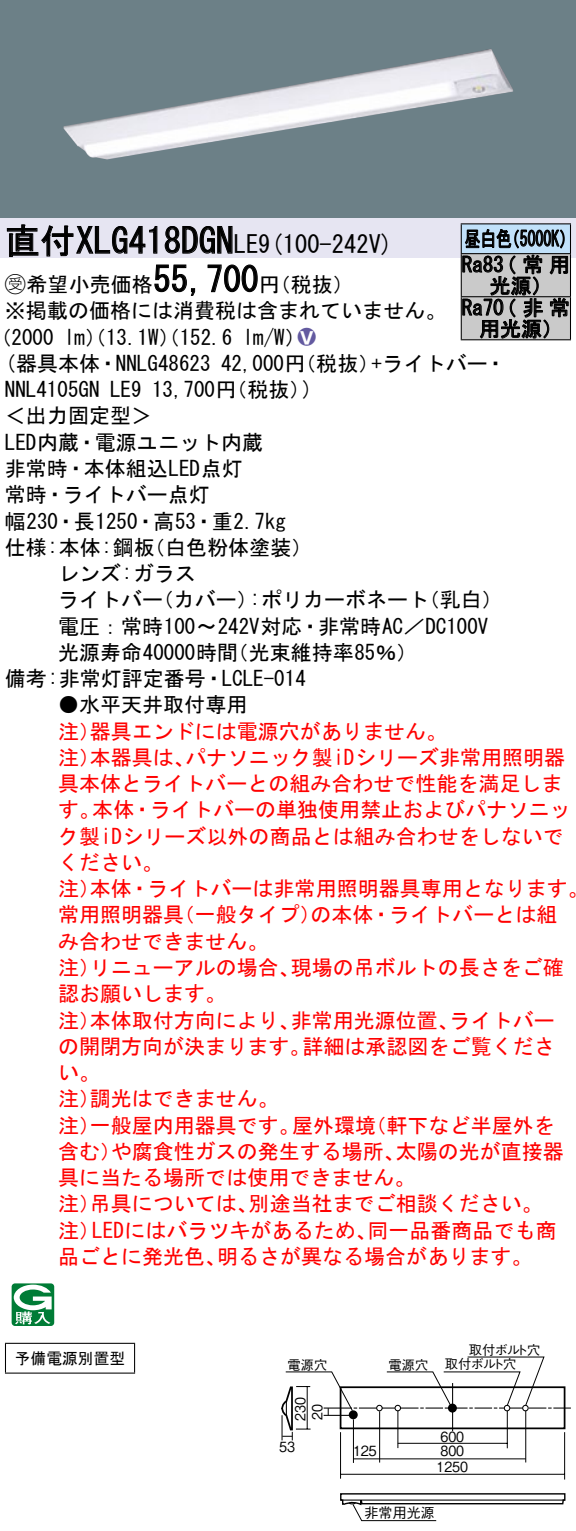
<style>
.page{position:relative;width:576px;height:1531px;background:#fff}
.page>*{position:absolute;margin:0;border:0;box-sizing:border-box;transform-origin:0 0}
.t1{font:35px "MS Gothic";color:#000}
.t2{font:24.5px "MS Gothic";color:#000}
.t3{font:21px/26.2px "MS Gothic";color:#f00}
.t4{font:21px/26.2px "MS Gothic";color:#000}
.t5{font:21px/25.9px "MS Gothic";color:#000;scale:.75 1}
.t6{font:21px "Ford Classification 1";color:#635aa0}
.t7{font:15.75px "MS Gothic";color:#000}
.t8{font:14px/16.8px "Gothic BBB Pro Medium 90 pv RKSJ H";color:#000;scale:.9 1}
.t9{font:14px "Gothic BBB Pro Medium 90 pv RKSJ H";color:#000}
.t10{font:14px "Gothic BBB Pro Medium 90 pv RKSJ H";color:#000;scale:.93 1}
.t11{font:13.3px "Gothic BBB Pro Medium 90 pv RKSJ H";letter-spacing:-.05em;color:#000}
.s1{font-size:24.5px}
.s2{font-family:"Ford Classification 1"}
.s3{color:#fff}
</style>
<div class="page">
<div style="left:0;top:0;width:575px;height:218px;background:#6c8087"></div>
<img style="left:63px;top:49px;width:450px;height:110px">
<div style="left:0;top:218px;width:575px;height:40px;background:#e6e5f2"></div>
<svg style="left:6px;top:224px;width:152px;height:33px"></svg>
<svg style="left:164px;top:226px;width:69px;height:28px"></svg>
<svg style="left:154px;top:264px;width:42px;height:32px"></svg>
<svg style="left:207px;top:264px;width:51px;height:29px"></svg>
<svg style="left:12px;top:1283px;width:42px;height:42px"></svg>
<hr style="left:5px;top:1342px;width:130px;height:1px;background:#000">
<svg style="left:5px;top:1343px;width:1px;height:29px"></svg>
<svg style="left:134px;top:1343px;width:1px;height:29px"></svg>
<hr style="left:5px;top:1372px;width:130px;height:1px;background:#000">
<hr style="left:460px;top:223px;width:110px;height:1px;background:#000">
<hr style="left:569px;top:224px;width:2px;height:29px;background:#000">
<hr style="left:569px;top:254px;width:2px;height:42px;background:#000">
<hr style="left:569px;top:297px;width:2px;height:42px;background:#000">
<svg style="left:460px;top:224px;width:110px;height:117px;background:#90969a"></svg>
<div style="left:448px;top:1403px;width:8px;height:9px;background:#000;border-radius:50%"></div>
<hr style="left:397px;top:1410px;width:1px;height:37px;background:#000">
<hr style="left:397px;top:1442px;width:110px;height:1px;background:#000">
<hr style="left:353px;top:1458px;width:172px;height:1px;background:#000">
<hr style="left:506px;top:1410px;width:1px;height:38px;background:#000">
<hr style="left:340px;top:1431px;width:1px;height:47px;background:#000">
<hr style="left:563px;top:1431px;width:2px;height:48px;background:#000">
<hr style="left:340px;top:1473px;width:224px;height:1px;background:#000">
<hr style="left:379px;top:1411px;width:1px;height:51px;background:#000">
<hr style="left:525px;top:1410px;width:1px;height:52px;background:#000">
<div style="left:339px;top:1386px;width:226px;height:43px;border:2px solid #000"></div>
<div style="left:394px;top:1404px;width:7px;height:7px;border:1px solid #000;border-radius:50%"></div>
<div style="left:376px;top:1404px;width:6px;height:7px;border:1px solid #000;border-radius:50%"></div>
<div style="left:503px;top:1404px;width:7px;height:7px;border:1px solid #000;border-radius:50%"></div>
<div style="left:522px;top:1404px;width:6px;height:7px;border:1px solid #000;border-radius:50%"></div>
<svg style="left:382px;top:1356px;width:188px;height:52px"></svg>
<hr style="left:452px;top:1382px;width:1px;height:48px;background:#000">
<svg style="left:340px;top:1493px;width:226px;height:27px"></svg>
<svg style="left:281px;top:1371px;width:95px;height:69px"></svg>
<hr style="left:353px;top:1419px;width:1px;height:43px;background:#000">
<h1 class="t1" style="left:5px;top:223px;width:255px">直付XLG418DGN<span class="s1">LE</span></h1>
<p class="t2" style="left:258px;top:232px;width:136px">(9 100-242 (V</p>
<h1 class="t1" style="left:153px;top:262px;width:106px">55,700</h1>
<p class="t4" style="left:5px;top:271px;width:442px"><span class="s2">B</span>希望小売価格<br>※掲載の価格には消費税は含まれていません。</p>
<p class="t6" style="left:298px;top:326px;width:19px">2<span class="s3">8</span></p>
<p class="t4" style="left:259px;top:271px;width:96px">（円税抜(</p>
<p class="t4" style="left:243px;top:324px;width:64px">l m (W/</p>
<p class="t4" style="left:-9px;top:324px;width:65px">（2000</p>
<p class="t4" style="left:64px;top:324px;width:169px">lm）（13.1 ）（W 152.6</p>
<p class="t5" style="left:495px;top:226px;width:100px;text-indent:-31px">昼白色<br>（常用</p>
<p class="t5" style="left:504px;top:226px;width:96px">（5000 (K</p>
<p class="t4" style="left:461px;top:251px;width:43px">Ra83</p>
<p class="t4" style="left:489px;top:272px;width:64px">光源(</p>
<p class="t4" style="left:495px;top:294px;width:75px">（非常</p>
<p class="t4" style="left:479px;top:297px;width:85px;line-height:21px;text-indent:-17px">Ra70<br>用光源(</p>
<p class="t4" style="left:5px;top:350px;width:207px">(器具本体・NNLG48623</p>
<p class="t4" style="left:371px;top:350px;width:136px">+ライトバー・</p>
<p class="t4" style="left:221px;top:350px;width:160px">42,000 （円税抜）</p>
<p class="t4" style="left:152px;top:376px;width:160px">13,700 （円税抜(</p>
<p class="t4" style="left:302px;top:376px;width:12px">(</p>
<p class="t4" style="left:5px;top:376px;width:96px">NNL4105GN</p>
<p class="t4" style="left:5px;top:403px;width:148px">＜出力固定型&lt;</p>
<p class="t4" style="left:5px;top:429px;width:259px">LED内蔵・電源ユニット内蔵</p>
<p class="t4" style="left:5px;top:455px;width:239px">非常時・本体組込LED点灯</p>
<p class="t4" style="left:5px;top:481px;width:206px">常時・ライトバー点灯</p>
<p class="t4" style="left:5px;top:508px;width:282px">幅230・長1250・高53・重2.7kg</p>
<p class="t4" style="left:144px;top:534px;width:170px">（白色粉体塗装(</p>
<p class="t4" style="left:110px;top:376px;width:33px">LE9</p>
<p class="t4" style="left:58px;top:534px;width:139px;text-indent:-53px">仕様:本体:鋼板<br>レンズ:ガラス</p>
<p class="t4" style="left:250px;top:586px;width:181px">:ポリカーボネート</p>
<p class="t4" style="left:58px;top:586px;width:106px">ライトバー</p>
<p class="t4" style="left:58px;top:613px;width:431px">電圧：常時100〜242V対応・非常時AC／DC100V</p>
<p class="t4" style="left:227px;top:639px;width:191px">（光束維持率85％(</p>
<p class="t4" style="left:153px;top:586px;width:106px">（カバー）</p>
<p class="t4" style="left:418px;top:586px;width:85px">（乳白(</p>
<p class="t4" style="left:5px;top:639px;width:302px;text-indent:53px">光源寿命40000時間<br>備考:非常灯評定番号・LCLE-014</p>
<p class="t4" style="left:58px;top:691px;width:190px">●水平天井取付専用</p>
<p class="t3" style="left:90px;top:718px;width:358px">器具エンドには電源穴がありません。</p>
<p class="t3" style="left:58px;top:718px;width:43px">注）</p>
<p class="t3" style="left:185px;top:744px;width:381px">パナソニック製iDシリーズ非常用照明器</p>
<p class="t3" style="left:58px;top:744px;width:43px">注）</p>
<p class="t3" style="left:58px;top:770px;width:505px">具本体とライトバーとの組み合わせで性能を満足しま</p>
<p class="t3" style="left:92px;top:796px;width:479px">本体・ライトバーの単独使用禁止およびパナソニッ</p>
<p class="t3" style="left:90px;top:744px;width:106px">本器具は、</p>
<p class="t3" style="left:58px;top:796px;width:507px">す。<br>ク製iDシリーズ以外の商品とは組み合わせをしないでください。</p>
<p class="t3" style="left:90px;top:875px;width:500px">本体・ライトバーは非常用照明器具専用となります。</p>
<p class="t3" style="left:58px;top:875px;width:43px">注）</p>
<p class="t3" style="left:174px;top:901px;width:148px">（一般タイプ）</p>
<p class="t3" style="left:310px;top:901px;width:248px">の本体・ライトバーとは組</p>
<p class="t3" style="left:58px;top:901px;width:211px">常用照明器具<br>み合わせできません。</p>
<p class="t3" style="left:290px;top:954px;width:275px">現場の吊ボルトの長さをご確</p>
<p class="t3" style="left:58px;top:954px;width:169px">注）<br>認お願いします。</p>
<p class="t3" style="left:90px;top:954px;width:211px">リニューアルの場合、</p>
<p class="t3" style="left:449px;top:1006px;width:106px">ライトバー</p>
<p class="t3" style="left:90px;top:1006px;width:211px">本体取付方向により、</p>
<p class="t3" style="left:290px;top:1006px;width:170px">非常用光源位置、</p>
<p class="t3" style="left:58px;top:1006px;width:43px">注）</p>
<p class="t3" style="left:302px;top:1033px;width:253px">詳細は承認図をご覧くださ</p>
<p class="t3" style="left:58px;top:1033px;width:253px">の開閉方向が決まります。</p>
<p class="t3" style="left:58px;top:1059px;width:43px">い。</p>
<p class="t3" style="left:90px;top:1085px;width:190px">調光はできません。</p>
<p class="t3" style="left:58px;top:1085px;width:43px">注）</p>
<p class="t3" style="left:90px;top:1111px;width:211px">一般屋内用器具です。</p>
<p class="t3" style="left:292px;top:1111px;width:85px">屋外環境</p>
<p class="t3" style="left:365px;top:1111px;width:190px">（軒下など半屋外を</p>
<p class="t3" style="left:58px;top:1111px;width:43px">注）</p>
<p class="t3" style="left:111px;top:1138px;width:295px">や腐食性ガスの発生する場所、</p>
<p class="t3" style="left:395px;top:1138px;width:170px">太陽の光が直接器</p>
<p class="t3" style="left:58px;top:1138px;width:64px">含む）</p>
<p class="t3" style="left:58px;top:1164px;width:358px">具に当たる場所では使用できません。</p>
<p class="t3" style="left:248px;top:1190px;width:296px">別途当社までご相談ください。</p>
<p class="t3" style="left:58px;top:1190px;width:43px">注）</p>
<p class="t3" style="left:90px;top:1190px;width:169px">吊具については、</p>
<p class="t3" style="left:92px;top:1216px;width:286px">LEDにはバラツキがあるため、</p>
<p class="t3" style="left:367px;top:1216px;width:190px">同一品番商品でも商</p>
<p class="t3" style="left:58px;top:1216px;width:43px">注）</p>
<p class="t3" style="left:58px;top:1243px;width:169px">品ごとに発光色、</p>
<p class="t3" style="left:217px;top:1243px;width:317px">明るさが異なる場合があります。</p>
<p class="t7" style="left:15px;top:1350px;width:112px">予備電源別置型</p>
<p class="t11" style="left:287px;top:1353px;width:41px">電源穴</p>
<p class="t8" style="left:290px;top:1420px;width:28px;rotate:-90deg">230<br>20</p>
<p class="t8" style="left:279px;top:1436px;width:19px">53</p>
<p class="t11" style="left:388px;top:1353px;width:41px">電源穴</p>
<p class="t11" style="left:468px;top:1338px;width:73px">取付ボルト穴</p>
<p class="t11" style="left:444px;top:1353px;width:73px">取付ボルト穴</p>
<p class="t10" style="left:353px;top:1439px;width:27px">125</p>
<p class="t8" style="left:440px;top:1426px;width:28px">600</p>
<p class="t8" style="left:440px;top:1440px;width:28px">800</p>
<p class="t8" style="left:436px;top:1456px;width:37px">1250</p>
<p class="t9" style="left:364px;top:1500px;width:71px">非常用光源</p>
</div>
